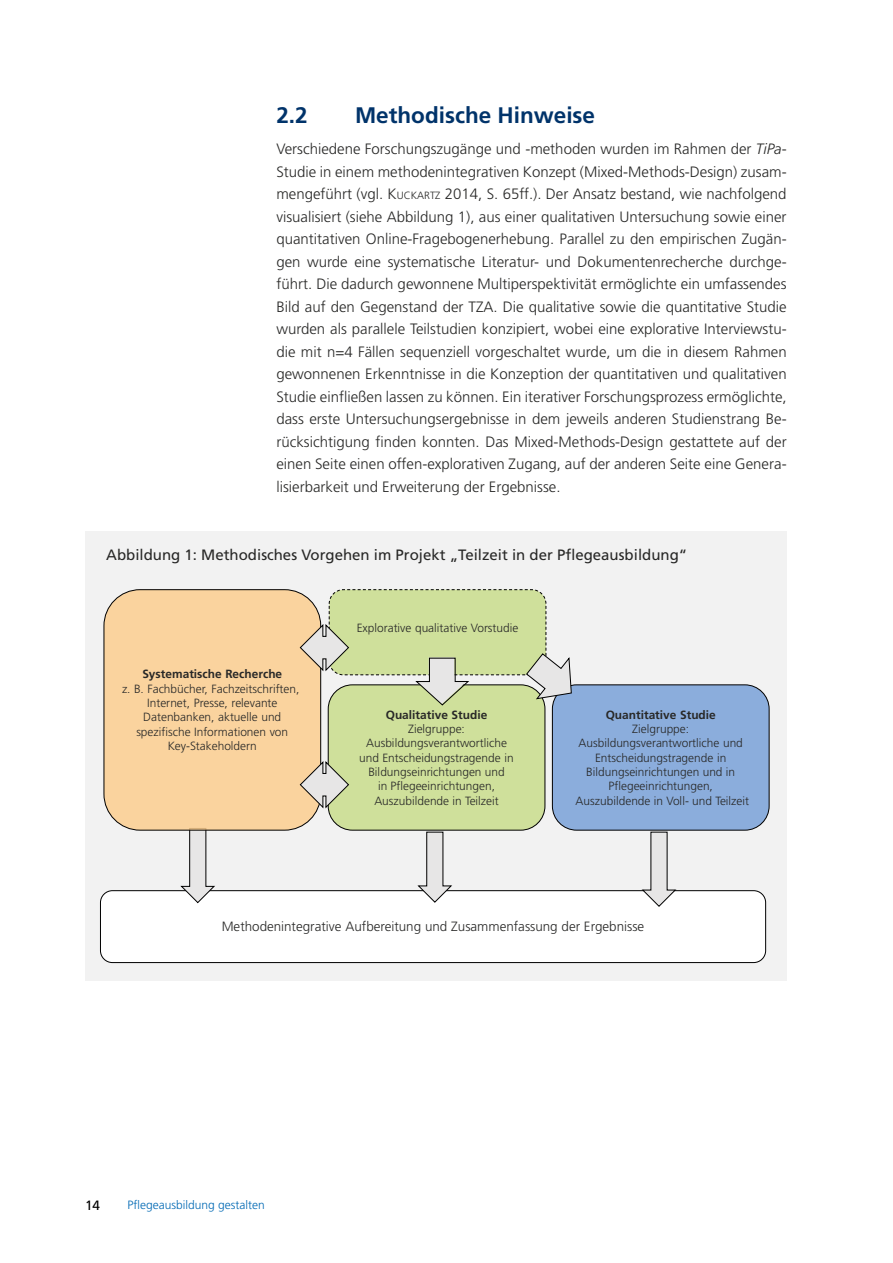
<style>
.page{position:relative;width:893px;height:1263px;background:#fff}
.page>*{position:absolute;margin:0;border:0;box-sizing:border-box;transform-origin:0 0}
.Head_2{font:700 22.5px "Frutiger LT Std";color:#00336a}
.Basic{font:300 15px/22.5px "Frutiger LT Std";color:#282827;text-align:justify}
.t1{font:15px "Frutiger LT Std";color:#282827}
.t2{font:300 13.5px "Frutiger LT Std";color:#282827}
.t3{font:13.5px "Frutiger LT Std";color:#000}
.t4{font:300 12px "Frutiger LT Std";color:#0069b4}
.t5{font:300 11.85px/14.2px "Frutiger LT Std";color:#282827;text-align:center}
.s1{font-style:italic}
.s2{font-style:inherit}
.s3{font-size:10.5px}
.s4{font-weight:700}
</style>
<div class="page">
<div style="left:85px;top:531px;width:702px;height:49px;background:#f2f2f2"></div>
<div style="left:85px;top:577px;width:702px;height:404px;background:#f2f2f2"></div>
<div style="left:100px;top:890px;width:666px;height:73px;background:#fff;border:1px solid #000;border-radius:12px"></div>
<svg style="left:180px;top:830px;width:36px;height:74px"></svg>
<div style="left:104px;top:590px;width:217px;height:240px;background:#fad39e;border-radius:36px"></div>
<div style="left:104px;top:589px;width:217px;height:241px;border:1px solid #000;border-radius:36px"></div>
<div style="left:328px;top:684px;width:217px;height:146px;background:#cfe09b;border:1px solid #000;border-radius:24px"></div>
<div style="left:552px;top:684px;width:217px;height:146px;background:#8baddc;border:1px solid #000;border-radius:24px"></div>
<div style="left:329px;top:589px;width:217px;height:86px;background:#cfe09b;border:1px dashed #000;border-radius:14px"></div>
<svg style="left:299px;top:760px;width:50px;height:49px"></svg>
<svg style="left:299px;top:623px;width:50px;height:49px"></svg>
<svg style="left:526px;top:653px;width:46px;height:47px"></svg>
<svg style="left:641px;top:831px;width:36px;height:76px"></svg>
<svg style="left:417px;top:831px;width:36px;height:72px"></svg>
<svg style="left:415px;top:657px;width:55px;height:49px"></svg>
<h2 class="Head_2" style="left:276px;top:102px;width:33px">2.2</h2>
<h2 class="Head_2" style="left:355px;top:102px;width:242px">Methodische Hinweise</h2>
<p class="Basic" style="left:276px;top:138px;width:512px">Verschiedene Forschungszugänge und -methoden wurden im Rahmen der <span class="s1">TiPa</span>-Studie in einem methodenintegrativen Konzept (Mixed-Methods-Design) zusam&shy;mengeführt (vgl. <span class="s2">K</span><span class="s3">UCKARTZ</span> 2014, S. 65ff.). Der Ansatz bestand, wie nachfolgend visualisiert (siehe Abbildung 1), aus einer qualitativen Untersuchung sowie einer quantitativen Online-Fragebogenerhebung. Parallel zu den empirischen Zugän&shy;gen wurde eine systematische Literatur- und Dokumentenrecherche durchge&shy;führt. Die dadurch gewonnene Multiperspektivität ermöglichte ein umfassendes Bild auf den Gegenstand der TZA. Die qualitative sowie die quantitative Studie wurden als parallele Teilstudien konzipiert, wobei eine explorative Interviewstu&shy;die mit n=4 Fällen sequenziell vorgeschaltet wurde, um die in diesem Rahmen gewonnenen Erkenntnisse in die Konzeption der quantitativen und qualitativen Studie einfließen lassen zu können. Ein iterativer Forschungsprozess ermöglichte, dass erste Untersuchungsergebnisse in dem jeweils anderen Studienstrang Be&shy;rücksichtigung finden konnten. Das Mixed-Methods-Design gestattete auf der einen Seite einen offen-explorativen Zugang, auf der anderen Seite eine Genera&shy;lisierbarkeit und Erweiterung der Ergebnisse.</p>
<p class="t1" style="left:106px;top:545px;width:582px">Abbildung 1: Methodisches Vorgehen im Projekt „Teilzeit in der Pflegeausbildung“</p>
<p class="t5" style="left:122px;top:667px;width:179px"><span class="s4">Systematische Recherche<br></span>z. B. Fachbücher, Fachzeitschriften,<br>Internet, Presse, relevante<br>Datenbanken, aktuelle und spezifische Informationen von<br>Key-Stakeholdern</p>
<p class="t5" style="left:357px;top:621px;width:163px">Explorative qualitative Vorstudie</p>
<p class="t5" style="left:359px;top:708px;width:156px"><span class="s4">Qualitative Studie<br></span>Zielgruppe:<br>Ausbildungsverantwortliche und Entscheidungstragende in<br>Bildungseinrichtungen und<br>in Pflegeeinrichtungen,<br>Auszubildende in Teilzeit</p>
<p class="t5" style="left:576px;top:708px;width:175px"><span class="s4">Quantitative Studie<br></span>Zielgruppe:<br>Ausbildungsverantwortliche und<br>Entscheidungstragende in<br>Bildungseinrichtungen und in<br>Pflegeeinrichtungen,<br>Auszubildende in Voll- und Teilzeit</p>
<p class="t2" style="left:222px;top:919px;width:424px">Methodenintegrative Aufbereitung und Zusammenfassung der Ergebnisse</p>
<p class="t3" style="left:85px;top:1197px;width:17px">14</p>
<p class="t4" style="left:128px;top:1198px;width:139px">Pflegeausbildung gestalten</p>
</div>
